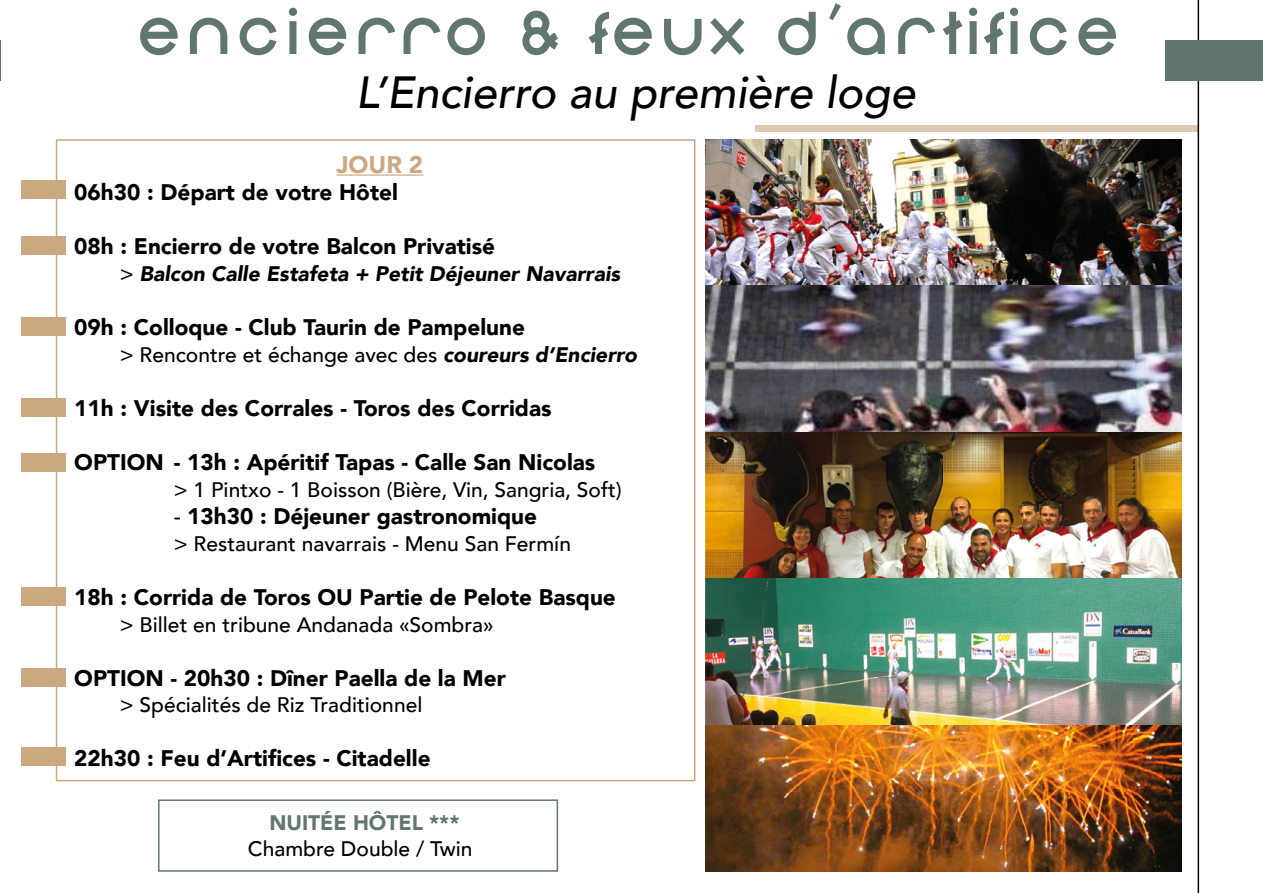
<style>
.page{position:relative;width:1263px;height:893px;background:#fff}
.page>*{position:absolute;margin:0;border:0;box-sizing:border-box;transform-origin:0 0}
.t1{font:700 60px "Nonchalance";letter-spacing:-.03em;color:#617670}
.t2{font:italic 500 45px "Avenir";color:#000}
.t3{font:900 24px "Avenir";color:#cca881}
.t4{font:900 22.5px "Avenir";color:#000}
.t5{font:500 21px "Avenir";color:#000}
.t6{font:italic 900 21px "Avenir";color:#000}
.t7{font:900 21px "Avenir";color:#617670}
.s1{font-weight:500;font-style:normal}
.s2{font-weight:900;font-style:italic}
.s3{font-weight:500}
</style>
<div class="page">
<div style="left:755px;top:125px;width:443px;height:7px;background:#ddc9b1"></div>
<hr style="left:1197px;top:0;width:2px;height:893px;background:#000">
<div style="left:1165px;top:40px;width:98px;height:41px;background:#617670"></div>
<img style="left:706px;top:139px;width:475px;height:733px">
<div style="left:158px;top:799px;width:400px;height:73px;border:2px solid #617670"></div>
<hr style="left:337px;top:174px;width:86px;height:2px;background:#cca881">
<div style="left:21px;top:180px;width:44px;height:19px;background:#cca881"></div>
<div style="left:21px;top:453px;width:45px;height:18px;background:#cca881"></div>
<div style="left:21px;top:587px;width:44px;height:18px;background:#cca881"></div>
<div style="left:21px;top:669px;width:44px;height:18px;background:#cca881"></div>
<div style="left:21px;top:236px;width:44px;height:18px;background:#cca881"></div>
<div style="left:21px;top:317px;width:44px;height:19px;background:#cca881"></div>
<div style="left:21px;top:398px;width:44px;height:18px;background:#cca881"></div>
<div style="left:21px;top:747px;width:45px;height:19px;background:#cca881"></div>
<h1 class="t1" style="left:141px;top:0;width:990px">ENCIERRO &amp; FEUX D’ARTIFICE</h1>
<h2 class="t2" style="left:356px;top:66px;width:561px">L’Encierro au première loge</h2>
<p class="t3" style="left:337px;top:144px;width:88px">JOUR 2</p>
<p class="t4" style="left:74px;top:173px;width:325px">06h30 : Départ de votre Hôtel</p>
<p class="t4" style="left:74px;top:227px;width:422px">08h : Encierro de votre Balcon Privatisé</p>
<p class="t6" style="left:120px;top:257px;width:502px"><span class="s1">&gt;</span> Balcon Calle Estafeta + Petit Déjeuner Navarrais</p>
<p class="t4" style="left:74px;top:308px;width:452px">09h : Colloque - Club Taurin de Pampelune</p>
<p class="t5" style="left:120px;top:337px;width:518px">&gt; Rencontre et échange avec des <span class="s2">coureurs d’Encierro</span></p>
<p class="t4" style="left:74px;top:389px;width:479px">11h : Visite des Corrales - Toros des Corridas</p>
<p class="t4" style="left:74px;top:443px;width:522px">OPTION - 13h : Apéritif Tapas - Calle San Nicolas</p>
<p class="t5" style="left:174px;top:472px;width:449px">&gt; 1 Pintxo - 1 Boisson (Bière, Vin, Sangria, Soft)</p>
<p class="t4" style="left:174px;top:497px;width:365px"><span class="s3">-</span> 13h30 : Déjeuner gastronomique</p>
<p class="t5" style="left:174px;top:526px;width:399px">&gt; Restaurant navarrais - Menu San Fermín</p>
<p class="t4" style="left:74px;top:578px;width:543px">18h : Corrida de Toros OU Partie de Pelote Basque</p>
<p class="t5" style="left:120px;top:607px;width:375px">&gt; Billet en tribune Andanada «Sombra»</p>
<p class="t4" style="left:74px;top:659px;width:433px">OPTION - 20h30 : Dîner Paella de la Mer</p>
<p class="t5" style="left:120px;top:686px;width:304px">&gt; Spécialités de Riz Traditionnel</p>
<p class="t4" style="left:74px;top:738px;width:358px">22h30 : Feu d’Artifices - Citadelle</p>
<p class="t7" style="left:269px;top:805px;width:192px">NUITÉE HÔTEL ***</p>
<p class="t5" style="left:248px;top:830px;width:226px">Chambre Double / Twin</p>
</div>
